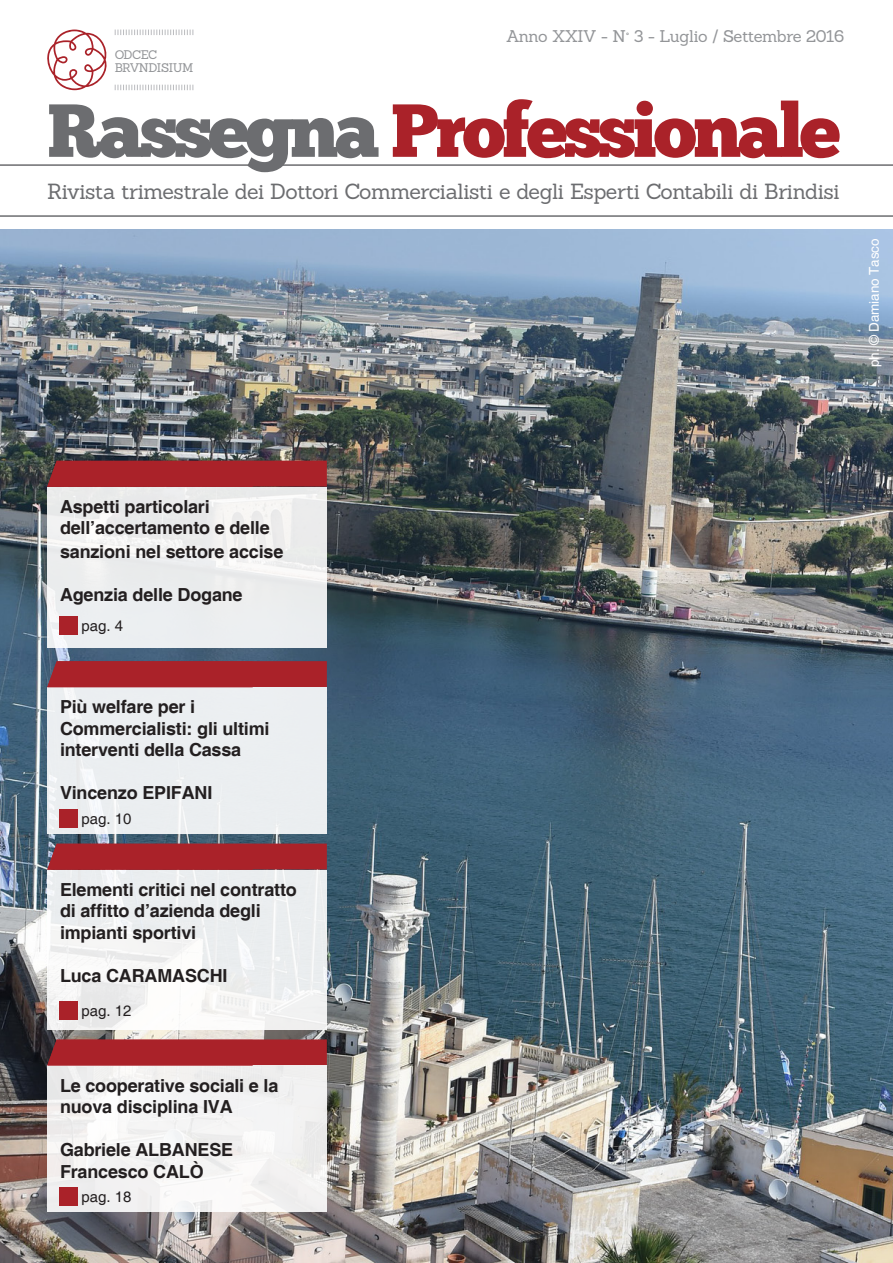
<style>
.page{position:relative;width:893px;height:1263px;background:#fff}
.page>*{position:absolute;margin:0;border:0;box-sizing:border-box;transform-origin:0 0}
.t1{font:75px "Chunk Five Ex";letter-spacing:-.05em;color:#aa2229}
.t2{font:21.45px "Sanchez";letter-spacing:-.025em;color:#6c6d70}
.t3{font:700 18px/21.6px "Helvetica";letter-spacing:-.01em;color:#231f20}
.t4{font:16.5px "Sanchez";letter-spacing:-.03em;color:#939598}
.t5{font:15px "Helvetica";color:#231f20}
.t6{font:13.5px "Helvetica";letter-spacing:-.01em;color:#fff}
.t7{font:12.15px/13.8px "Sanchez";letter-spacing:-.04em;color:#939598}
.s1{color:#6c6d70}
</style>
<div class="page">
<img style="left:0;top:229px;width:893px;height:1034px">
<hr style="left:0;top:164px;width:893px;height:2px;background:#6c6d70">
<hr style="left:0;top:215px;width:893px;height:2px;background:#6c6d70">
<svg style="left:47px;top:30px;width:60px;height:60px"></svg>
<svg style="left:115px;top:30px;width:78px;height:5px"></svg>
<svg style="left:115px;top:85px;width:78px;height:5px"></svg>
<div style="left:47px;top:487px;width:280px;height:161px;background:#eceeef"></div>
<div style="left:47px;top:461px;width:289px;height:26px;background:#aa2229"></div>
<div style="left:59px;top:617px;width:18px;height:18px;background:#aa2229"></div>
<div style="left:47px;top:687px;width:280px;height:147px;background:#ebeef1"></div>
<div style="left:47px;top:661px;width:289px;height:26px;background:#aa2229"></div>
<div style="left:59px;top:809px;width:18px;height:19px;background:#aa2229"></div>
<div style="left:47px;top:870px;width:280px;height:159px;background:linear-gradient(to right,#f2f2f3,#eef0f1)"></div>
<svg style="left:47px;top:843px;width:289px;height:27px;background:#a2272f"></svg>
<div style="left:59px;top:1001px;width:18px;height:19px;background:#aa2229"></div>
<div style="left:47px;top:1066px;width:280px;height:146px;background:#f3f2f2"></div>
<svg style="left:47px;top:1039px;width:289px;height:27px;background:#a6292f"></svg>
<div style="left:59px;top:1187px;width:18px;height:19px;background:#aa2229"></div>
<p class="t7" style="left:115px;top:47px;width:80px">ODCEC<br>BRVNDISIUM</p>
<p class="t4" style="left:506px;top:25px;width:340px">Anno XXIV - N° 3 - Luglio / Settembre 2016</p>
<h1 class="t1" style="left:47px;top:74px;width:795px"><span class="s1">Rassegna</span> Professionale</h1>
<p class="t2" style="left:47px;top:177px;width:794px">Rivista trimestrale dei Dottori Commercialisti e degli Esperti Contabili di Brindisi</p>
<p class="t6" style="left:866px;top:367px;width:130px;rotate:-90deg">ph. © Damiano Tasco</p>
<p class="t3" style="left:60px;top:496px;width:211px">Aspetti particolari dell’accertamento e delle</p>
<p class="t3" style="left:60px;top:541px;width:225px">sanzioni nel settore accise</p>
<p class="t3" style="left:60px;top:584px;width:184px">Agenzia delle Dogane</p>
<p class="t5" style="left:82px;top:617px;width:43px">pag. 4</p>
<p class="t3" style="left:60px;top:697px;width:211px">Più welfare per i<br>Commercialisti: gli ultimi interventi della Cassa</p>
<p class="t3" style="left:60px;top:783px;width:154px">Vincenzo EPIFANI</p>
<p class="t5" style="left:82px;top:810px;width:52px">pag. 10</p>
<p class="t3" style="left:60px;top:879px;width:238px">Elementi critici nel contratto di affitto d’azienda degli impianti sportivi</p>
<p class="t3" style="left:60px;top:965px;width:169px">Luca CARAMASCHI</p>
<p class="t5" style="left:82px;top:1002px;width:52px">pag. 12</p>
<p class="t3" style="left:60px;top:1075px;width:220px">Le cooperative sociali e la nuova disciplina IVA</p>
<p class="t3" style="left:60px;top:1140px;width:175px">Gabriele ALBANESE<br>Francesco CALÒ</p>
<p class="t5" style="left:82px;top:1188px;width:52px">pag. 18</p>
</div>
